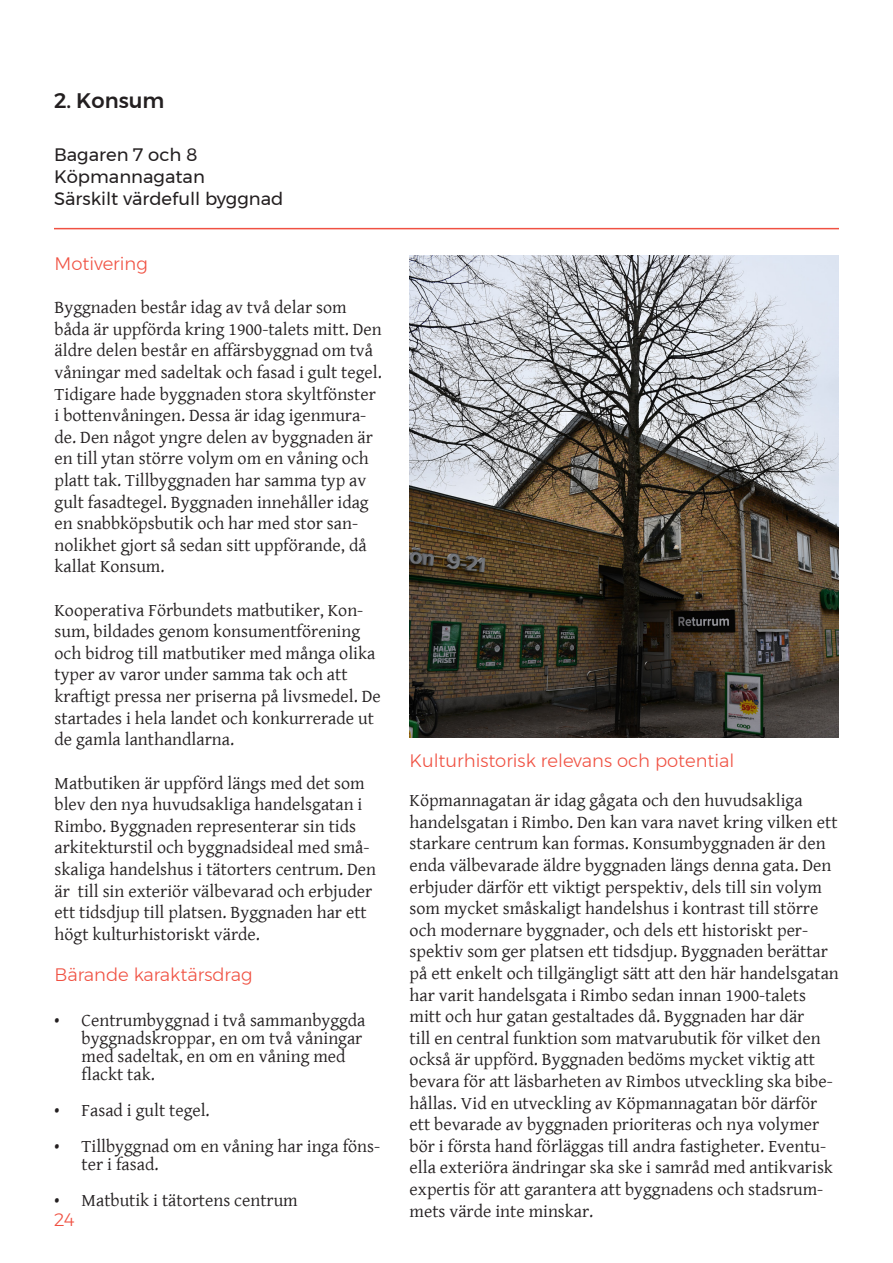
<style>
.page{position:relative;width:893px;height:1263px;background:#fff}
.page>*{position:absolute;margin:0;border:0;box-sizing:border-box;transform-origin:0 0}
.KM_Rubrik_2{font:500 21px "Montserrat";color:#231f20}
.Rubrik_2{font:18px/21.6px "Gentium Basic";color:#231f20}
.rubrik3{font:300 18px "Montserrat";color:#f05142}
.t1{font:18px/21.6px "Montserrat";color:#231f20}
.Brödtext{font:300 18px "Montserrat";color:#f05142}
</style>
<div class="page">
<img style="left:410px;top:255px;width:429px;height:482px">
<hr style="left:54px;top:228px;width:785px;height:1px;background:#f05142">
<p class="KM_Rubrik_2" style="left:54px;top:84px;width:112px">2. Konsum</p>
<p class="t1" style="left:54px;top:144px;width:231px">Bagaren 7 och 8<br>Köpmannagatan<br>Särskilt värdefull byggnad</p>
<p class="Brödtext" style="left:55px;top:250px;width:95px">Motivering</p>
<p class="Rubrik_2" style="left:55px;top:296px;width:329px">Byggnaden består idag av två delar som båda är uppförda kring 1900-talets mitt. Den äldre delen består en affärsbyggnad om två våningar med sadeltak och fasad i gult tegel.<br>Tidigare hade byggnaden stora skyltfönster i bottenvåningen. Dessa är idag igenmura&shy;de. Den något yngre delen av byggnaden är en till ytan större volym om en våning och platt tak. Tillbyggnaden har samma typ av gult fasadtegel. Byggnaden innehåller idag en snabbköpsbutik och har med stor san&shy;nolikhet gjort så sedan sitt uppförande, då kallat Konsum.</p>
<p class="Rubrik_2" style="left:55px;top:598px;width:328px">Kooperativa Förbundets matbutiker, Kon&shy;sum, bildades genom konsumentförening och bidrog till matbutiker med många olika typer av varor under samma tak och att kraftigt pressa ner priserna på livsmedel. De startades i hela landet och konkurrerade ut de gamla lanthandlarna.</p>
<p class="Rubrik_2" style="left:55px;top:771px;width:323px">Matbutiken är uppförd längs med det som blev den nya huvudsakliga handelsgatan i Rimbo. Byggnaden representerar sin tids arkitekturstil och byggnadsideal med små&shy;skaliga handelshus i tätorters centrum. Den är till sin exteriör välbevarad och erbjuder ett tidsdjup till platsen. Byggnaden har ett högt kulturhistoriskt värde.</p>
<p class="rubrik3" style="left:55px;top:961px;width:199px">Bärande karaktärsdrag</p>
<p class="Rubrik_2" style="left:82px;top:1011px;width:285px;line-height:18px;text-indent:-27px">• Centrumbyggnad i två sammanbyggda byggnadskroppar, en om två våningar med sadeltak, en om en våning med flackt tak.</p>
<p class="Rubrik_2" style="left:55px;top:1099px;width:157px">• Fasad i gult tegel.</p>
<p class="Rubrik_2" style="left:82px;top:1137px;width:300px;line-height:18px;text-indent:-27px">• Tillbyggnad om en våning har inga föns&shy;ter i fasad.</p>
<p class="Rubrik_2" style="left:55px;top:1189px;width:245px">• Matbutik i tätortens centrum</p>
<p class="rubrik3" style="left:54px;top:1206px;width:22px">24</p>
<p class="rubrik3" style="left:410px;top:747px;width:326px">Kulturhistorisk relevans och potential</p>
<p class="Rubrik_2" style="left:410px;top:789px;width:431px">Köpmannagatan är idag gågata och den huvudsakliga handelsgatan i Rimbo. Den kan vara navet kring vilken ett starkare centrum kan formas. Konsumbyggnaden är den enda välbevarade äldre byggnaden längs denna gata. Den erbjuder därför ett viktigt perspektiv, dels till sin volym som mycket småskaligt handelshus i kontrast till större och modernare byggnader, och dels ett historiskt per&shy;spektiv som ger platsen ett tidsdjup. Byggnaden berättar på ett enkelt och tillgängligt sätt att den här handelsgatan har varit handelsgata i Rimbo sedan innan 1900-talets mitt och hur gatan gestaltades då. Byggnaden har där<br>till en central funktion som matvarubutik för vilket den också är uppförd. Byggnaden bedöms mycket viktig att bevara för att läsbarheten av Rimbos utveckling ska bibe&shy;hållas. Vid en utveckling av Köpmannagatan bör därför ett bevarade av byggnaden prioriteras och nya volymer bör i första hand förläggas till andra fastigheter. Eventu&shy;ella exteriöra ändringar ska ske i samråd med antikvarisk expertis för att garantera att byggnadens och stadsrum&shy;mets värde inte minskar.</p>
</div>
